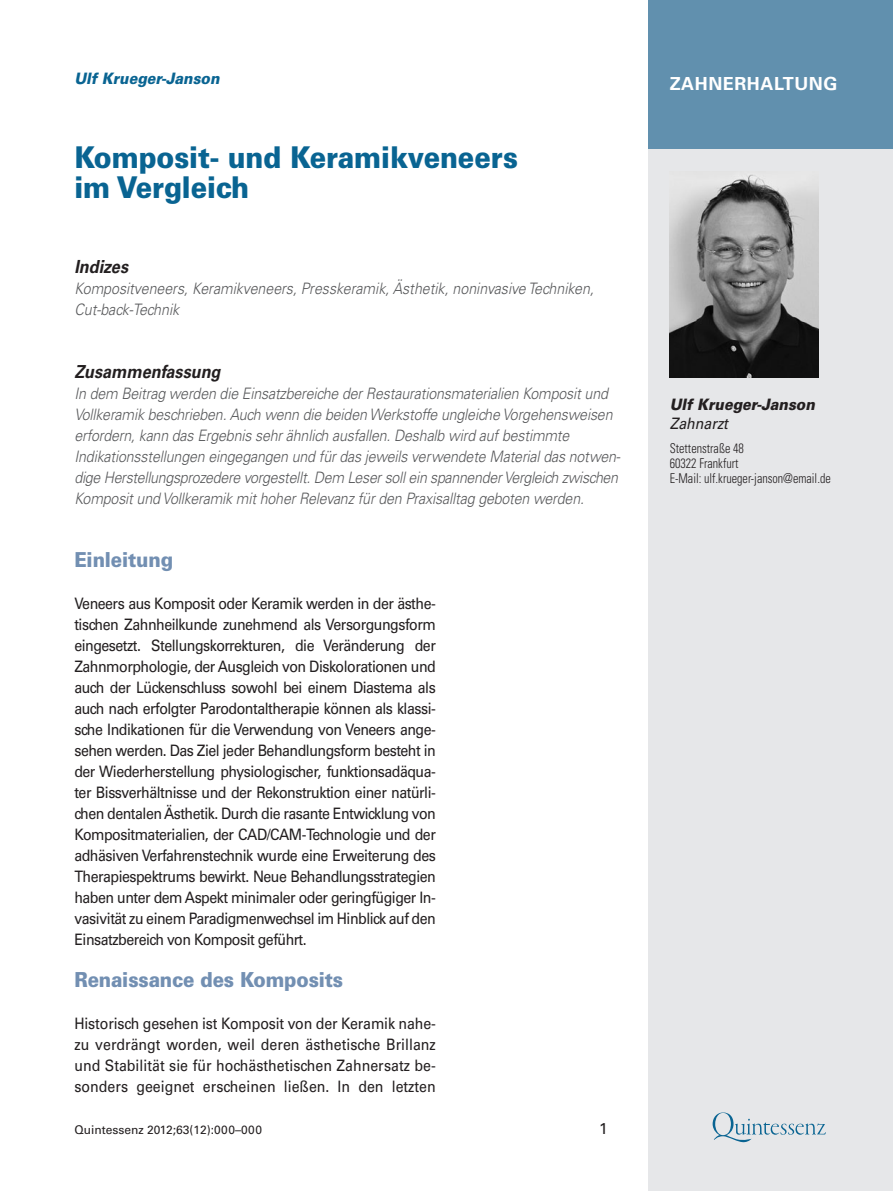
<style>
.page{position:relative;width:893px;height:1191px;background:#fff}
.page>*{position:absolute;margin:0;border:0;box-sizing:border-box;transform-origin:0 0}
.t1{font:900 30px/30px "Univers LT Std";letter-spacing:-.005em;color:#096492;scale:.9 1}
.t2{font:900 20.7px "Univers LT Std";letter-spacing:-.01em;color:#728fb2;scale:.9 1}
.t3{font:italic 700 18px "Univers LT Std";color:#231f20;scale:.9 1}
.t4{font:700 18px "Univers LT Std";letter-spacing:.03em;color:#fff}
.t5{font:15.75px/21px "Univers LT Std";letter-spacing:-.035em;color:#231f20;text-align:justify;scale:.9 1}
.t6{font:italic 300 15.75px/21px "Univers LT Std";letter-spacing:-.01em;color:#57585a;scale:.9 1}
.t7{font:italic 900 15.75px "Univers LT Std";color:#096492;scale:.9 1}
.t8{font:italic 900 15.75px "Univers LT Std";color:#231f20;scale:.9 1}
.t9{font:italic 15.75px "Univers LT Std";color:#231f20;scale:.9 1}
.t10{font:15.75px "Univers LT Std";letter-spacing:-.035em;color:#231f20}
.t11{font:300 condensed 13.5px/15px "Univers LT Std";color:#231f20;scale:.9 1}
.t12{font:12px "Univers LT Std";color:#231f20}
</style>
<div class="page">
<div style="left:648px;top:0;width:245px;height:1191px;background:#e6e7e9"></div>
<div style="left:648px;top:0;width:245px;height:149px;background:#6190ae"></div>
<svg style="left:712px;top:1112px;width:114px;height:30px"></svg>
<img style="left:670px;top:174px;width:149px;height:203px">
<p class="t7" style="left:74px;top:68px;width:163px">Ulf Krueger-Janson</p>
<h1 class="t1" style="left:74px;top:142px;width:494px">Komposit- und Keramikveneers im Vergleich</h1>
<p class="t3" style="left:74px;top:256px;width:61px">Indizes</p>
<p class="t6" style="left:74px;top:278px;width:579px">Kompositveneers, Keramikveneers, Presskeramik, Ästhetik, noninvasive Techniken,<br>Cut-back-Technik</p>
<p class="t3" style="left:74px;top:361px;width:164px">Zusammenfassung</p>
<p class="t6" style="left:74px;top:383px;width:608px">In dem Beitrag werden die Einsatzbereiche der Restaurationsmaterialien Komposit und Vollkeramik beschrieben. Auch wenn die beiden Werkstoffe ungleiche Vorgehensweisen erfordern, kann das Ergebnis sehr ähnlich ausfallen. Deshalb wird auf bestimmte Indikationsstellungen eingegangen und für das jeweils verwendete Material das notwen&shy;dige Herstellungsprozedere vorgestellt. Dem Leser soll ein spannender Vergleich zwischen Komposit und Vollkeramik mit hoher Relevanz für den Praxisalltag geboten werden.</p>
<h2 class="t2" style="left:74px;top:547px;width:111px">Einleitung</h2>
<p class="t5" style="left:74px;top:593px;width:403px">Veneers aus Komposit oder Keramik werden in der ästhe&shy;tischen Zahnheilkunde zunehmend als Versorgungsform eingesetzt. Stellungskorrekturen, die Veränderung der Zahnmorphologie, der Ausgleich von Diskolorationen und auch der Lückenschluss sowohl bei einem Diastema als auch nach erfolgter Parodontaltherapie können als klassi&shy;sche Indikationen für die Verwendung von Veneers ange&shy;sehen werden. Das Ziel jeder Behandlungsform besteht in der Wiederherstellung physiologischer, funktionsadäqua&shy;ter Bissverhältnisse und der Rekonstruktion einer natürli&shy;chen dentalen Ästhetik. Durch die rasante Entwicklung von Kompositmaterialien, der CAD/CAM-Technologie und der adhäsiven Verfahrenstechnik wurde eine Erweiterung des Therapiespektrums bewirkt. Neue Behandlungsstrategien haben unter dem Aspekt minimaler oder geringfügiger In&shy;vasivität zu einem Paradigmenwechsel im Hinblick auf den Einsatzbereich von Komposit geführt.</p>
<h2 class="t2" style="left:74px;top:967px;width:300px">Renaissance des Komposits</h2>
<p class="t5" style="left:74px;top:1013px;width:403px">Historisch gesehen ist Komposit von der Keramik nahe&shy;zu verdrängt worden, weil deren ästhetische Brillanz und Stabilität sie für hochästhetischen Zahnersatz be&shy;sonders geeignet erscheinen ließen. In den letzten</p>
<p class="t12" style="left:74px;top:1123px;width:189px">Quintessenz 2012;63(12):000–000</p>
<p class="t10" style="left:599px;top:1119px;width:10px">1</p>
<p class="t4" style="left:670px;top:73px;width:169px">ZAHNERHALTUNG</p>
<p class="t8" style="left:670px;top:395px;width:163px">Ulf Krueger-Janson</p>
<p class="t9" style="left:670px;top:414px;width:66px">Zahnarzt</p>
<p class="t11" style="left:670px;top:440px;width:180px">Stettenstraße 48<br>60322 Frankfurt<br>E-Mail: ulf.krueger-janson@email.de</p>
</div>
